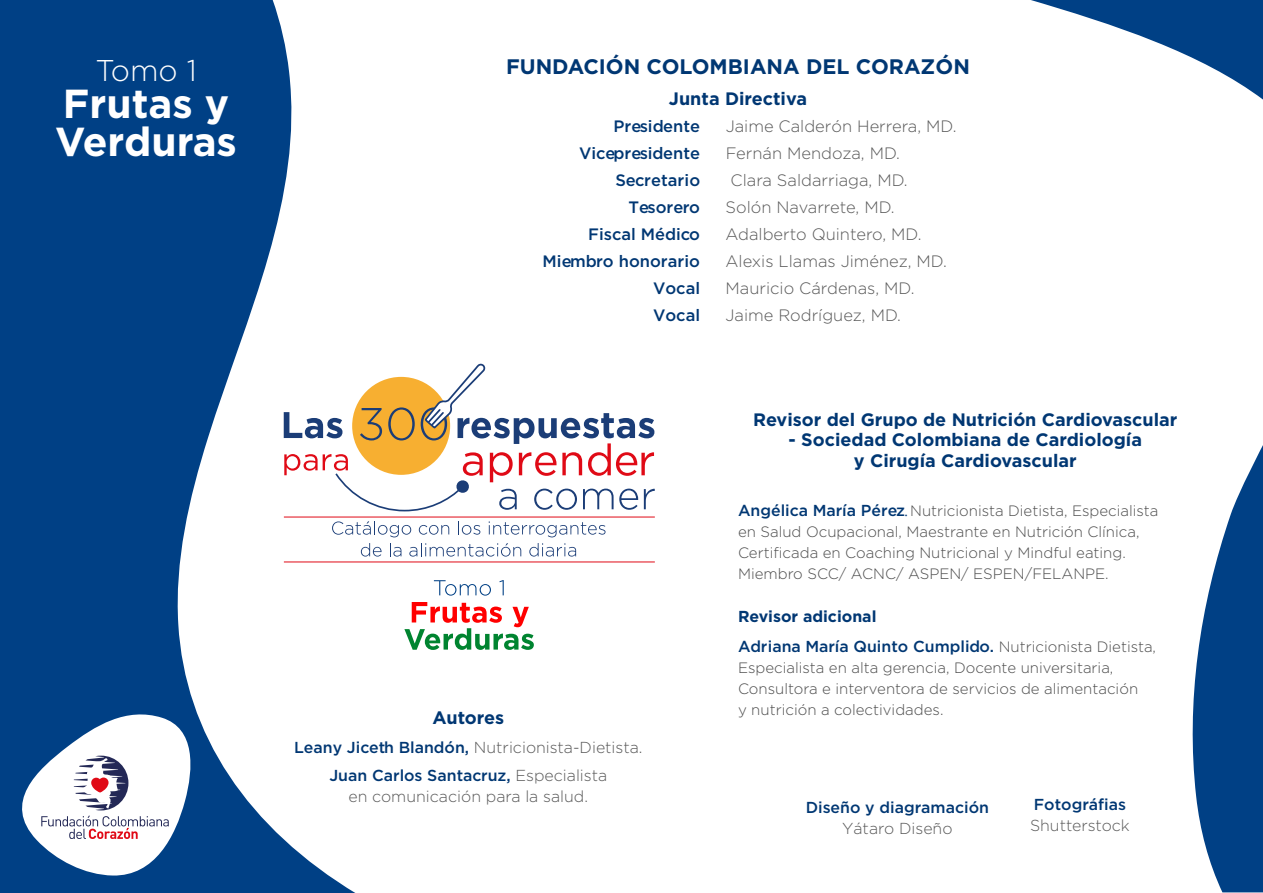
<style>
.page{position:relative;width:1263px;height:893px;background:#fff}
.page>*{position:absolute;margin:0;border:0;box-sizing:border-box;transform-origin:0 0}
.t1{font:700 40.5px/37.5px "Gotham";color:#fff}
.t2{font:300 30px "Gotham";color:#fff}
.t3{font:700 21px "Gotham";color:#003773}
.t4{font:700 18px/20.2px "Gotham";color:#003773;text-align:center}
.t5{font:300 16.5px "Gotham";color:#595959}
.t6{font:500 16.5px "Gotham";color:#003773}
.t7{font:500 15.9px/28.5px "Gotham";color:#003773;text-align:center}
.t8{font:300 15.9px "Gotham";color:#595959}
.t9{font:300 15px/21px "Gotham";color:#4c4c4c}
.s1{font-weight:300;color:#595959}
.s2{font-weight:500;font-size:15.9px;color:#003773}
.s3{font-family:"Baloo Da 2";font-weight:400;color:#003773}
.s4{font-weight:700}
.s5{font-weight:300;font-size:15px;color:#4c4c4c}
</style>
<div class="page">
<svg style="left:0;top:0;width:357px;height:893px;fill:#004085"></svg>
<svg style="left:1031px;top:0;width:232px;height:100px"></svg>
<svg style="left:1192px;top:445px;width:71px;height:447px"></svg>
<svg style="left:1px;top:707px;width:194px;height:169px"></svg>
<svg style="left:404px;top:602px;width:130px;height:48px"></svg>
<svg style="left:434px;top:580px;width:70px;height:16px"></svg>
<hr style="left:284px;top:517px;width:371px;height:1px;background:#e00a16">
<hr style="left:284px;top:562px;width:371px;height:1px;background:#e00a16">
<svg style="left:332px;top:521px;width:79px;height:16px"></svg>
<svg style="left:419px;top:525px;width:30px;height:10px"></svg>
<svg style="left:458px;top:521px;width:22px;height:14px"></svg>
<svg style="left:489px;top:521px;width:116px;height:16px"></svg>
<svg style="left:361px;top:543px;width:21px;height:14px"></svg>
<svg style="left:390px;top:543px;width:11px;height:14px"></svg>
<svg style="left:409px;top:543px;width:112px;height:14px"></svg>
<svg style="left:529px;top:543px;width:47px;height:14px"></svg>
<svg style="left:284px;top:362px;width:371px;height:150px"></svg>
<h2 class="t2" style="left:95px;top:54px;width:103px">Tomo 1</h2>
<h1 class="t1" style="left:55px;top:84px;width:183px">Frutas y<br>Verduras</h1>
<h3 class="t3" style="left:506px;top:54px;width:465px">FUNDACIÓN COLOMBIANA DEL CORAZÓN</h3>
<p class="t4" style="left:669px;top:88px;width:140px">Junta Directiva</p>
<p class="t6" style="left:614px;top:117px;width:88px">Presidente</p>
<p class="t5" style="left:726px;top:117px;width:232px">Jaime Calderón Herrera, MD.</p>
<p class="t6" style="left:579px;top:144px;width:123px">Vicepresidente</p>
<p class="t5" style="left:726px;top:144px;width:176px">Fernán Mendoza, MD.</p>
<p class="t6" style="left:616px;top:171px;width:86px">Secretario</p>
<p class="t5" style="left:731px;top:171px;width:179px">Clara Saldarriaga, MD.</p>
<p class="t6" style="left:628px;top:198px;width:73px">Tesorero</p>
<p class="t5" style="left:726px;top:198px;width:171px">Solón Navarrete, MD.</p>
<p class="t6" style="left:588px;top:225px;width:113px">Fiscal Médico</p>
<p class="t5" style="left:726px;top:225px;width:197px">Adalberto Quintero, MD.</p>
<p class="t6" style="left:543px;top:252px;width:159px">Miembro honorario</p>
<p class="t5" style="left:726px;top:252px;width:223px">Alexis Llamas Jiménez, MD.</p>
<p class="t6" style="left:653px;top:279px;width:49px">Vocal</p>
<p class="t5" style="left:726px;top:279px;width:190px">Mauricio Cárdenas, MD.</p>
<p class="t6" style="left:653px;top:306px;width:49px">Vocal</p>
<p class="t5" style="left:725px;top:306px;width:177px">Jaime Rodríguez, MD.</p>
<p class="t4" style="left:432px;top:707px;width:73px">Autores</p>
<p class="t7" style="left:294px;top:732px;width:350px">Leany Jiceth Blandón, <span class="s1">Nutricionista-Dietista.<br></span>Juan Carlos Santacruz, <span class="s1">Especialista</span></p>
<p class="t8" style="left:348px;top:788px;width:241px">en comunicación para la salud.</p>
<p class="t4" style="left:753px;top:409px;width:426px">Revisor del Grupo de Nutrición Cardiovascular</p>
<p class="t4" style="left:788px;top:429px;width:355px">- Sociedad Colombiana de Cardiología y Cirugía Cardiovascular</p>
<p class="t9" style="left:738px;top:500px;width:422px"><span class="s2">Angélica María Pérez</span><span class="s3">.</span> Nutricionista Dietista, Especialista en Salud Ocupacional, Maestrante en Nutrición Clínica, Certificada en Coaching Nutricional y Mindful eating.<br>Miembro SCC/ ACNC/ ASPEN/ ESPEN/FELANPE.</p>
<p class="t7" style="left:738px;top:601px;width:420px;line-height:30px;text-align:left"><span class="s4">Revisor adicional<br></span>Adriana María Quinto Cumplido. <span class="s5">Nutricionista Dietista,</span></p>
<p class="t9" style="left:738px;top:657px;width:402px">Especialista en alta gerencia, Docente universitaria,<br>Consultora e interventora de servicios de alimentación y nutrición a colectividades.</p>
<p class="t7" style="left:806px;top:792px;width:185px">Diseño y diagramación</p>
<p class="t8" style="left:842px;top:819px;width:112px">Yátaro Diseño</p>
<p class="t7" style="left:1034px;top:790px;width:94px">Fotográfias</p>
<p class="t8" style="left:1030px;top:817px;width:101px">Shutterstock</p>
</div>
